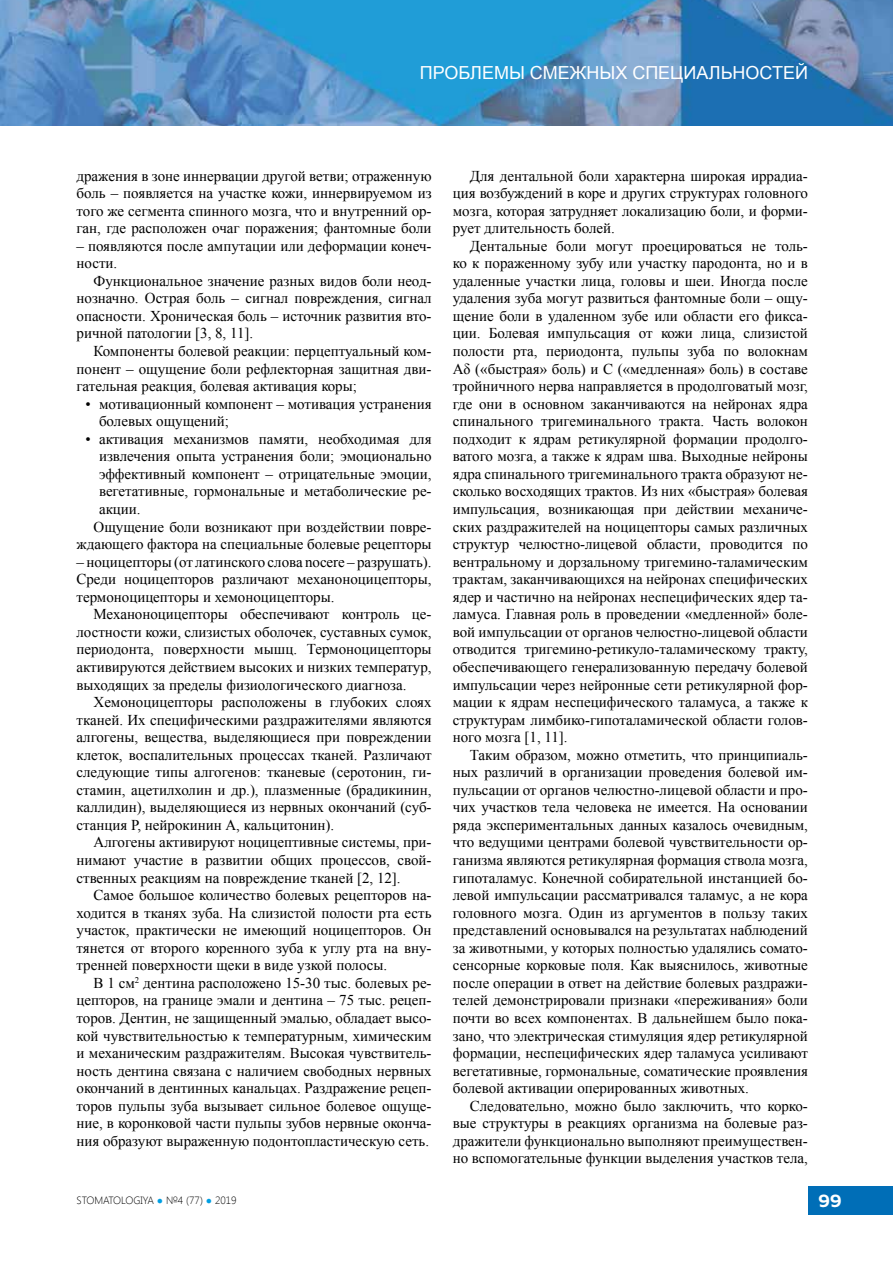
<style>
.page{position:relative;width:893px;height:1263px;background:#fff}
.page>*{position:absolute;margin:0;border:0;box-sizing:border-box;transform-origin:0 0}
.t1{font:18px "Arial";color:#fff}
.t2{font:700 18px "Muller";color:#fff}
.t3{font:15px/17.5px "Times New Roman";color:#000;text-align:justify}
.t4{font:300 10.5px "Segoe UI";color:#000}
.s1{color:#009fe3}
</style>
<div class="page">
<img style="left:0;top:0;width:893px;height:125px">
<div style="left:809px;top:1186px;width:84px;height:29px;background:#006eb7"></div>
<p class="t1" style="left:420px;top:61px;width:390px">ПРОБЛЕМЫ СМЕЖНЫХ СПЕЦИАЛЬНОСТЕЙ</p>
<p class="t3" style="left:77px;top:166px;width:357px">дражения в зоне иннервации другой ветви; отраженную боль – появляется на участке кожи, иннервируемом из того же сегмента спинного мозга, что и внутренний ор&shy;ган, где расположен очаг поражения; фантомные боли</p>
<p class="t3" style="left:77px;top:237px;width:357px">– появляются после ампутации или деформации конеч&shy;ности.</p>
<p class="t3" style="left:77px;top:272px;width:357px;text-indent:17px">Функциональное значение разных видов боли неод&shy;нозначно. Острая боль – сигнал повреждения, сигнал опасности. Хроническая боль – источник развития вто&shy;ричной патологии [3, 8, 11].</p>
<p class="t3" style="left:77px;top:342px;width:357px;text-indent:17px">Компоненты болевой реакции: перцептуальный ком&shy;понент – ощущение боли рефлекторная защитная дви&shy;гательная реакция, болевая активация коры;</p>
<p class="t3" style="left:99px;top:395px;width:334px;text-indent:-14px">• мотивационный компонент – мотивация устранения болевых ощущений;</p>
<p class="t3" style="left:86px;top:430px;width:348px">• активация механизмов памяти, необходимая для</p>
<p class="t3" style="left:99px;top:447px;width:334px">извлечения опыта устранения боли; эмоционально</p>
<p class="t3" style="left:99px;top:465px;width:334px">эффективный компонент – отрицательные эмоции,</p>
<p class="t3" style="left:99px;top:482px;width:334px">вегетативные, гормональные и метаболические ре-</p>
<p class="t3" style="left:99px;top:500px;width:43px">акции.</p>
<p class="t3" style="left:94px;top:517px;width:340px">Ощущение боли возникают при воздействии повре-</p>
<p class="t3" style="left:77px;top:535px;width:357px">ждающего фактора на специальные болевые рецепторы</p>
<p class="t3" style="left:77px;top:553px;width:357px">– ноцицепторы (от латинского слова nocere – разрушать).<br>Среди ноцицепторов различают механоноцицепторы, термоноцицепторы и хемоноцицепторы.</p>
<p class="t3" style="left:77px;top:605px;width:357px;text-indent:17px">Механоноцицепторы обеспечивают контроль це&shy;лостности кожи, слизистых оболочек, суставных сумок, периодонта, поверхности мышц. Термоноцицепторы активируются действием высоких и низких температур, выходящих за пределы физиологического диагноза.</p>
<p class="t3" style="left:77px;top:693px;width:357px;text-indent:17px">Хемоноцицепторы расположены в глубоких слоях тканей. Их специфическими раздражителями являются алгогены, вещества, выделяющиеся при повреждении клеток, воспалительных процессах тканей. Различают следующие типы алгогенов: тканевые (серотонин, ги&shy;стамин, ацетилхолин и др.), плазменные (брадикинин, каллидин), выделяющиеся из нервных окончаний (суб&shy;станция Р, нейрокинин А, кальцитонин).</p>
<p class="t3" style="left:77px;top:833px;width:357px;text-indent:17px">Алгогены активируют ноцицептивные системы, при&shy;нимают участие в развитии общих процессов, свой&shy;ственных реакциям на повреждение тканей [2, 12].</p>
<p class="t3" style="left:77px;top:886px;width:357px;text-indent:17px">Самое большое количество болевых рецепторов на&shy;ходится в тканях зуба. На слизистой полости рта есть участок, практически не имеющий ноцицепторов. Он тянется от второго коренного зуба к углу рта на вну&shy;тренней поверхности щеки в виде узкой полосы.</p>
<p class="t3" style="left:77px;top:974px;width:357px;text-indent:17px">В 1 см<sup>2</sup> дентина расположено 15-30 тыс. болевых ре&shy;цепторов, на границе эмали и дентина – 75 тыс. рецеп&shy;торов. Дентин, не защищенный эмалью, обладает высо&shy;кой чувствительностью к температурным, химическим и механическим раздражителям. Высокая чувствитель&shy;ность дентина связана с наличием свободных нервных окончаний в дентинных канальцах. Раздражение рецеп&shy;торов пульпы зуба вызывает сильное болевое ощуще&shy;ние, в коронковой части пульпы зубов нервные оконча&shy;ния образуют выраженную подонтопластическую сеть.</p>
<p class="t3" style="left:453px;top:166px;width:357px;text-indent:17px">Для дентальной боли характерна широкая иррадиа&shy;ция возбуждений в коре и других структурах головного мозга, которая затрудняет локализацию боли, и форми&shy;рует длительность болей.</p>
<p class="t3" style="left:453px;top:237px;width:357px;text-indent:17px">Дентальные боли могут проецироваться не толь&shy;ко к пораженному зубу или участку пародонта, но и в удаленные участки лица, головы и шеи. Иногда после удаления зуба могут развиться фантомные боли – ощу&shy;щение боли в удаленном зубе или области его фикса&shy;ции. Болевая импульсация от кожи лица, слизистой полости рта, периодонта, пульпы зуба по волокнам Аδ («быстрая» боль) и С («медленная» боль) в составе тройничного нерва направляется в продолговатый мозг, где они в основном заканчиваются на нейронах ядра спинального тригеминального тракта. Часть волокон подходит к ядрам ретикулярной формации продолго&shy;ватого мозга, а также к ядрам шва. Выходные нейроны ядра спинального тригеминального тракта образуют не&shy;сколько восходящих трактов. Из них «быстрая» болевая импульсация, возникающая при действии механиче&shy;ских раздражителей на ноцицепторы самых различных структур челюстно-лицевой области, проводится по вентральному и дорзальному тригемино-таламическим трактам, заканчивающихся на нейронах специфических ядер и частично на нейронах неспецифических ядер та&shy;ламуса. Главная роль в проведении «медленной» боле&shy;вой импульсации от органов челюстно-лицевой области отводится тригемино-ретикуло-таламическому тракту, обеспечивающего генерализованную передачу болевой импульсации через нейронные сети ретикулярной фор&shy;мации к ядрам неспецифического таламуса, а также к структурам лимбико-гипоталамической области голов&shy;ного мозга [1, 11].</p>
<p class="t3" style="left:453px;top:746px;width:357px;text-indent:17px">Таким образом, можно отметить, что принципиаль&shy;ных различий в организации проведения болевой им&shy;пульсации от органов челюстно-лицевой области и про&shy;чих участков тела человека не имеется. На основании ряда экспериментальных данных казалось очевидным, что ведущими центрами болевой чувствительности ор&shy;ганизма являются ретикулярная формация ствола мозга, гипоталамус. Конечной собирательной инстанцией бо&shy;левой импульсации рассматривался таламус, а не кора головного мозга. Один из аргументов в пользу таких представлений основывался на результатах наблюдений за животными, у которых полностью удалялись сомато&shy;сенсорные корковые поля. Как выяснилось, животные после операции в ответ на действие болевых раздражи&shy;телей демонстрировали признаки «переживания» боли почти во всех компонентах. В дальнейшем было пока&shy;зано, что электрическая стимуляция ядер ретикулярной формации, неспецифических ядер таламуса усиливают вегетативные, гормональные, соматические проявления болевой активации оперированных животных.</p>
<p class="t3" style="left:453px;top:1097px;width:357px;text-indent:17px">Следовательно, можно было заключить, что корко&shy;вые структуры в реакциях организма на болевые раз&shy;дражители функционально выполняют преимуществен&shy;но вспомогательные функции выделения участков тела,</p>
<p class="t4" style="left:77px;top:1193px;width:162px">STOMATOLOGIYA <span class="s1">●</span> №4 (77) <span class="s1">●</span> 2019</p>
<p class="t2" style="left:819px;top:1190px;width:25px">99</p>
</div>
